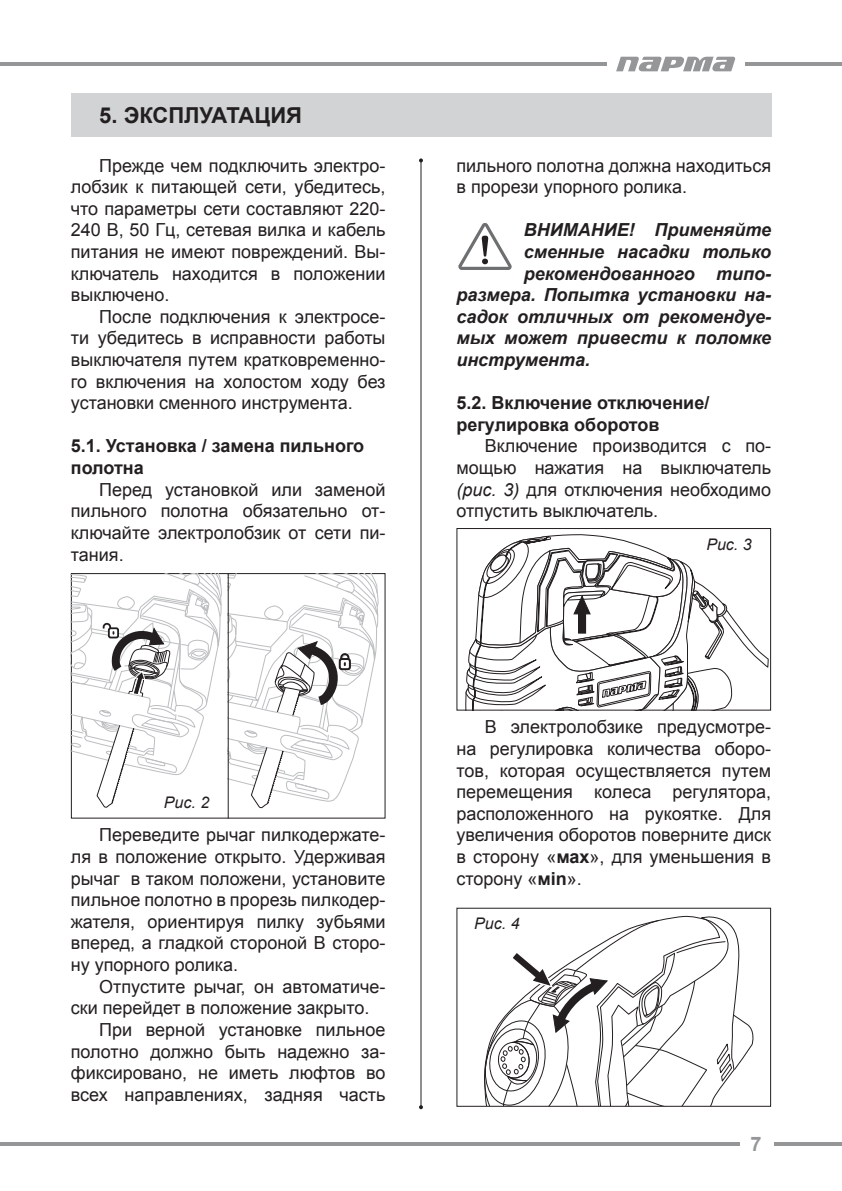
<style>
.page{position:relative;width:842px;height:1191px;background:#fff}
.page>*{position:absolute;margin:0;border:0;box-sizing:border-box;transform-origin:0 0}
.t1{font:700 22px "Arial";color:#231f20}
.t2{font:700 20px "Arial";color:#949698}
.t3{font:18px/21.6px "Arial";color:#231f20;text-align:justify}
.t4{font:italic 700 18px "Arial";color:#231f20}
.t5{font:700 18px/21.6px "Arial";color:#231f20}
.t6{font:italic 16px "Arial";color:#231f20}
.s1{font-style:italic}
.s2{font-weight:700}
</style>
<div class="page">
<hr style="left:0;top:1142px;width:740px;height:3px;background:#949698">
<svg style="left:774px;top:1142px;width:68px;height:3px"></svg>
<hr style="left:0;top:62px;width:607px;height:4px;background:#949698">
<hr style="left:746px;top:62px;width:96px;height:4px;background:#949698">
<svg style="left:616px;top:57px;width:119px;height:14px"></svg>
<svg style="left:458px;top:223px;width:54px;height:47px"></svg>
<div style="left:71px;top:94px;width:700px;height:43px;background:#d1d3d4"></div>
<svg style="left:71px;top:573px;width:151px;height:236px"></svg>
<svg style="left:229px;top:573px;width:150px;height:236px"></svg>
<hr style="left:228px;top:573px;width:1px;height:245px;background:#231f20">
<svg style="left:464px;top:534px;width:305px;height:177px"></svg>
<div style="left:456px;top:528px;width:315px;height:182px;border:1px solid #231f20"></div>
<svg style="left:484px;top:915px;width:270px;height:189px"></svg>
<hr style="left:420px;top:160px;width:1px;height:947px;background:#231f20">
<svg style="left:419px;top:158px;width:4px;height:4px"></svg>
<svg style="left:419px;top:1105px;width:4px;height:4px"></svg>
<p class="t1" style="left:99px;top:101px;width:204px">5. ЭКСПЛУАТАЦИЯ</p>
<p class="t3" style="left:71px;top:155px;width:316px;text-indent:28px">Прежде чем подключить электро&shy;лобзик к питающей сети, убедитесь, что параметры сети составляют 220- 240 В, 50 Гц, сетевая вилка и кабель питания не имеют повреждений. Вы&shy;ключатель находится в положении выключено.</p>
<p class="t3" style="left:71px;top:306px;width:316px;text-indent:28px">После подключения к электросе&shy;ти убедитесь в исправности работы выключателя путем кратковременно&shy;го включения на холостом ходу без установки сменного инструмента.</p>
<p class="t5" style="left:71px;top:436px;width:295px">5.1. Установка / замена пильного полотна</p>
<p class="t3" style="left:71px;top:479px;width:316px;text-indent:28px">Перед установкой или заменой пильного полотна обязательно от&shy;ключайте электролобзик от сети пи&shy;тания.</p>
<p class="t6" style="left:164px;top:791px;width:47px">Рис. 2</p>
<p class="t3" style="left:71px;top:824px;width:316px;text-indent:28px">Переведите рычаг пилкодержате&shy;ля в положение открыто. Удерживая рычаг в таком положени, установите пильное полотно в прорезь пилкодер&shy;жателя, ориентируя пилку зубьями вперед, а гладкой стороной В сторо&shy;ну упорного ролика.</p>
<p class="t3" style="left:99px;top:975px;width:288px">Отпустите рычаг, он автоматиче-</p>
<p class="t3" style="left:71px;top:997px;width:300px">ски перейдет в положение закрыто.</p>
<p class="t3" style="left:99px;top:1019px;width:288px">При верной установке пильное</p>
<p class="t3" style="left:71px;top:1040px;width:316px">полотно должно быть надежно за-</p>
<p class="t3" style="left:71px;top:1062px;width:316px">фиксировано, не иметь люфтов во</p>
<p class="t3" style="left:71px;top:1083px;width:316px">всех направлениях, задняя часть</p>
<p class="t3" style="left:456px;top:155px;width:316px">пильного полотна должна находиться в прорези упорного ролика.</p>
<p class="t4" style="left:524px;top:218px;width:249px">ВНИМАНИЕ! Применяйте</p>
<p class="t4" style="left:524px;top:240px;width:249px">сменные насадки только</p>
<p class="t4" style="left:524px;top:261px;width:249px">рекомендованного типо-</p>
<p class="t4" style="left:456px;top:283px;width:316px">размера. Попытка установки на-</p>
<p class="t4" style="left:456px;top:304px;width:316px">садок отличных от рекомендуе-</p>
<p class="t4" style="left:456px;top:326px;width:316px">мых может привести к поломке</p>
<p class="t4" style="left:456px;top:348px;width:135px">инструмента.</p>
<p class="t5" style="left:456px;top:393px;width:254px">5.2. Включение отключение/ регулировка оборотов</p>
<p class="t3" style="left:456px;top:435px;width:316px;text-indent:28px">Включение производится с по&shy;мощью нажатия на выключатель <span class="s1">(рис. 3)</span> для отключения необходимо отпустить выключатель.</p>
<p class="t6" style="left:706px;top:534px;width:47px">Рис. 3</p>
<p class="t3" style="left:456px;top:716px;width:316px;text-indent:28px">В электролобзике предусмотре&shy;на регулировка количества оборо&shy;тов, которая осуществляется путем перемещения колеса регулятора, расположенного на рукоятке. Для увеличения оборотов поверните диск в сторону «<span class="s2">мах</span>», для уменьшения в сторону «<span class="s2">мin</span>».</p>
<p class="t6" style="left:474px;top:913px;width:47px">Рис. 4</p>
<p class="t2" style="left:750px;top:1130px;width:13px">7</p>
</div>
